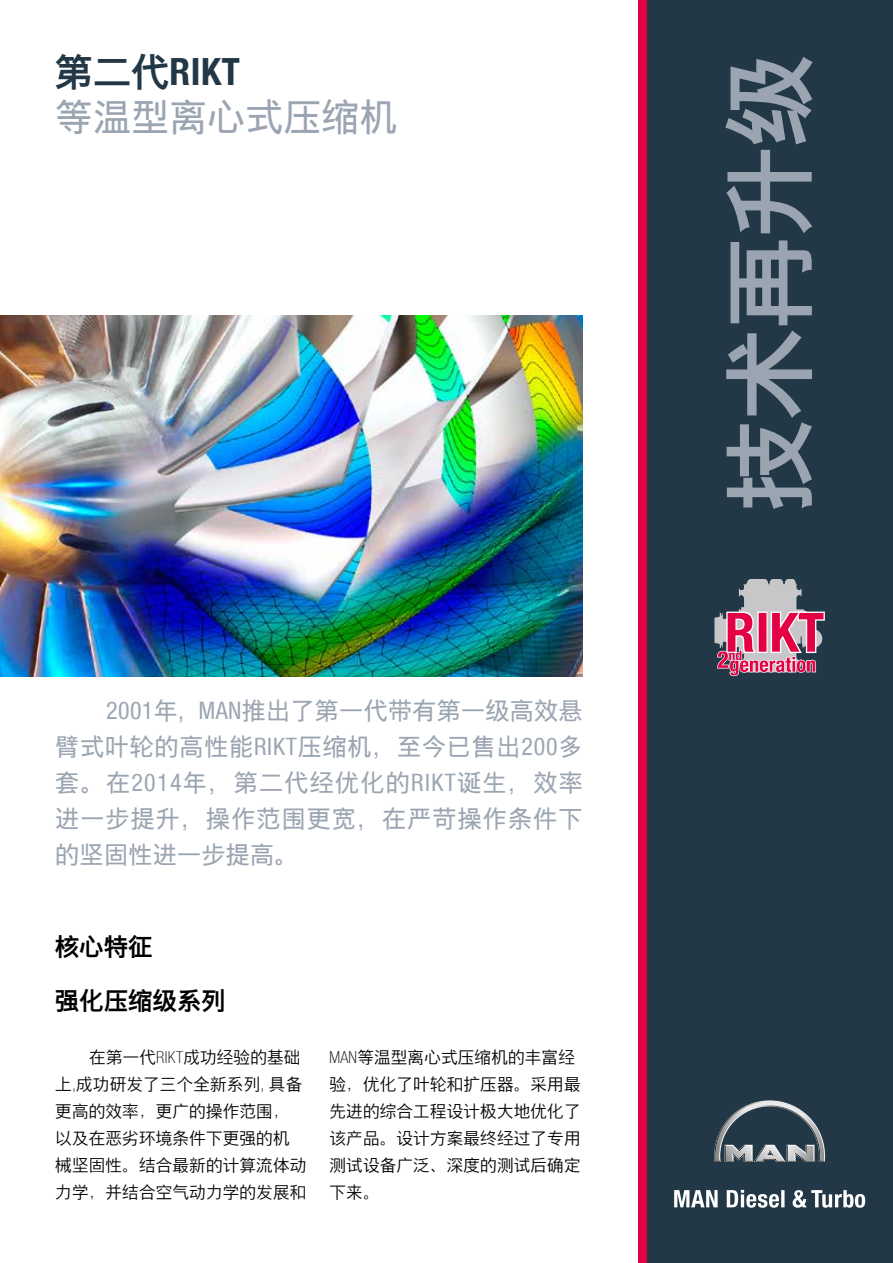
<style>
.page{position:relative;width:893px;height:1263px;background:#fff}
.page>*{position:absolute;margin:0;border:0;box-sizing:border-box;transform-origin:0 0}
.t1{font:700 90px "Man Global Condensed";letter-spacing:.015em;color:#9ba5b2}
.t2{font:37.5px "Man Global Condensed";letter-spacing:.015em;color:#9ba5b2}
.t3{font:700 37.5px "Man Global Condensed";letter-spacing:.015em;color:#223847}
.t4{font:24px/36px "Man Global Condensed";letter-spacing:.05em;color:#9ba5b2;text-align:justify}
.t5{font:700 24px "Man Global Condensed";letter-spacing:.015em;color:#000}
.t6{font:300 16.5px/27px "Man Global Condensed";letter-spacing:.015em;color:#000}
</style>
<div class="page">
<div style="left:646px;top:0;width:247px;height:1263px;background:#223847"></div>
<div style="left:638px;top:0;width:8px;height:1263px;background:#e40044"></div>
<svg style="left:714px;top:1100px;width:111px;height:62px"></svg>
<svg style="left:674px;top:1190px;width:191px;height:18px"></svg>
<img style="left:0;top:316px;width:583px;height:360px">
<svg style="left:714px;top:579px;width:111px;height:97px"></svg>
<h2 class="t3" style="left:55px;top:50px;width:186px">第二代RIKT</h2>
<h2 class="t2" style="left:55px;top:95px;width:344px">等温型离心式压缩机</h2>
<h3 class="t4" style="left:55px;top:693px;width:529px;text-indent:51px">2001年, MAN推出了第一代带有第一级高效悬臂式叶轮的高性能RIKT压缩机，至今已售出200多套。在2014年，第二代经优化的RIKT诞生，效率进一步提升，操作范围更宽，在严苛操作条件下的坚固性进一步提高。</h3>
<h3 class="t5" style="left:55px;top:932px;width:99px">核心特征</h3>
<h3 class="t5" style="left:55px;top:986px;width:172px">强化压缩级系列</h3>
<p class="t6" style="left:55px;top:1044px;width:252px;text-indent:34px">在第一代RIKT成功经验的基础上,成功研发了三个全新系列, 具备更高的效率，更广的操作范围，以及在恶劣环境条件下更强的机械坚固性。结合最新的计算流体动力学，并结合空气动力学的发展和</p>
<p class="t6" style="left:330px;top:1044px;width:252px">MAN等温型离心式压缩机的丰富经验，优化了叶轮和扩压器。采用最先进的综合工程设计极大地优化了该产品。设计方案最终经过了专用测试设备广泛、深度的测试后确定下来。</p>
<h1 class="t1" style="left:717px;top:511px;width:457px;rotate:-90deg">技术再升级</h1>
</div>
